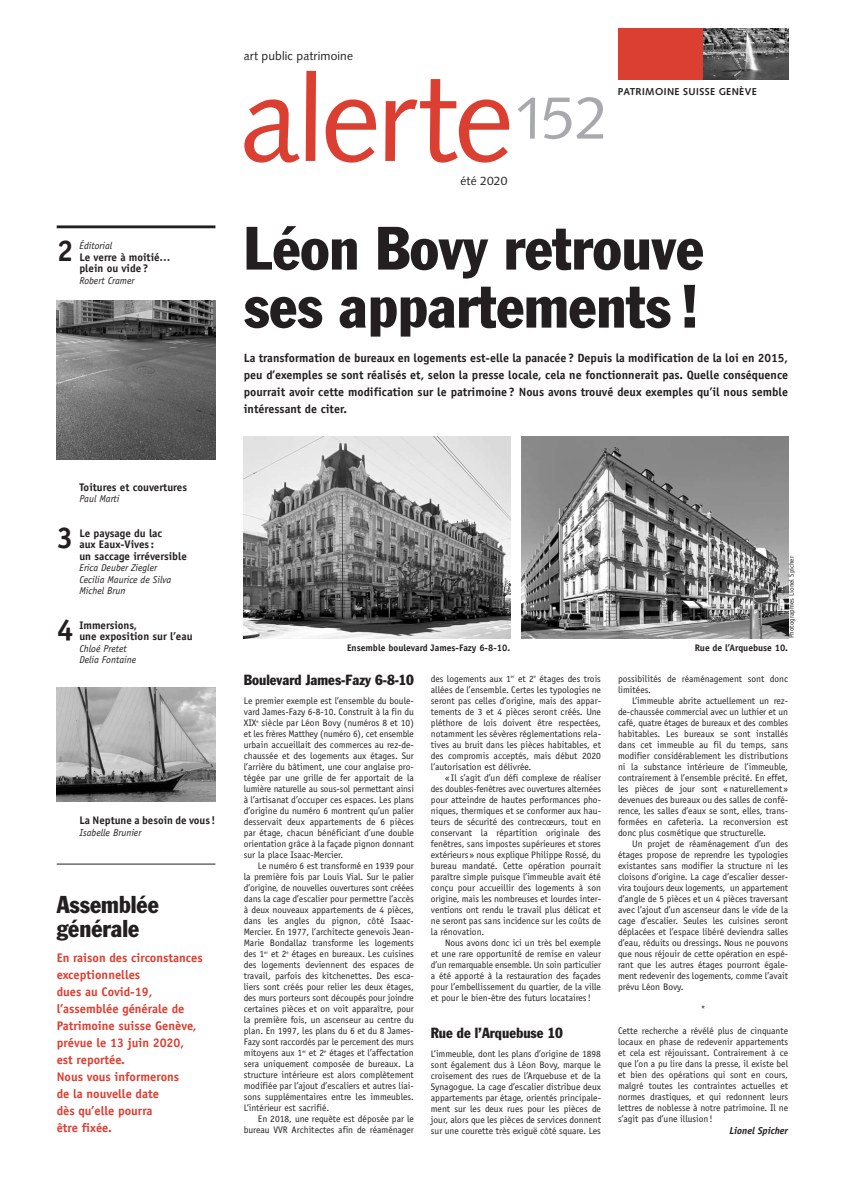
<style>
.page{position:relative;width:842px;height:1191px;background:#fff}
.page>*{position:absolute;margin:0;border:0;box-sizing:border-box;transform-origin:0 0}
.t1{font:120px "Syntax";letter-spacing:-.03em;color:#db3f32}
.t2{font:condensed 60px/58px "Franklin Gothic";color:#231f20}
.t3{font:60px "Syntax";color:#a8a9ad}
.t4{font:700 30px "Officina Sans";color:#231f20}
.t5{font:condensed 24px/24px "Franklin Gothic";color:#231f20}
.t6{font:condensed 14.5px "Franklin Gothic";color:#231f20}
.t7{font:700 12.5px/17px "Officina Sans";color:#db3f32}
.t8{font:700 12px/17px "Officina Sans";color:#231f20;text-align:justify}
.t9{font:12px "Syntax";letter-spacing:.01em;color:#231f20}
.t10{font:700 11px/11.5px "Officina Sans";color:#231f20}
.t11{font:italic 10px/11.5px "Officina Sans";color:#231f20}
.t12{font:700 10px "Syntax";letter-spacing:.04em;color:#231f20}
.t13{font:italic 700 10px "Officina Sans";color:#231f20}
.t14{font:9.5px/11px "Officina Sans";color:#231f20;text-align:justify}
.t15{font:700 9.5px "Officina Sans";color:#231f20}
.t16{font:7px "Officina Sans";color:#231f20}
</style>
<div class="page">
<hr style="left:57px;top:864px;width:158px;height:1px;background:#231f20">
<img style="left:57px;top:688px;width:158px;height:113px">
<img style="left:57px;top:300px;width:158px;height:159px">
<hr style="left:57px;top:225px;width:158px;height:3px;background:#231f20">
<div style="left:618px;top:28px;width:85px;height:51px;background:#db3f32"></div>
<img style="left:703px;top:28px;width:85px;height:51px">
<img style="left:244px;top:437px;width:266px;height:201px">
<img style="left:522px;top:437px;width:266px;height:201px">
<h3 class="t4" style="left:57px;top:239px;width:18px">2</h3>
<p class="t11" style="left:79px;top:241px;width:34px">Éditorial</p>
<p class="t10" style="left:79px;top:252px;width:93px">Le verre à moitié… plein ou vide?</p>
<p class="t11" style="left:79px;top:275px;width:57px">Robert Cramer</p>
<p class="t10" style="left:79px;top:482px;width:109px">Toitures et couvertures</p>
<p class="t11" style="left:79px;top:494px;width:42px">Paul Marti</p>
<p class="t10" style="left:79px;top:528px;width:84px">Le paysage du lac</p>
<h3 class="t4" style="left:57px;top:526px;width:18px">3</h3>
<p class="t10" style="left:79px;top:539px;width:109px">aux Eaux-Vives:<br>un saccage irréversible</p>
<p class="t11" style="left:79px;top:563px;width:93px">Erica Deuber Ziegler<br>Cecilia Maurice de Silva<br>Michel Brun</p>
<p class="t10" style="left:79px;top:620px;width:59px">Immersions,</p>
<h3 class="t4" style="left:57px;top:618px;width:18px">4</h3>
<p class="t10" style="left:79px;top:631px;width:115px">une exposition sur l’eau</p>
<p class="t11" style="left:79px;top:643px;width:58px">Chloé Pretet<br>Delia Fontaine</p>
<p class="t10" style="left:79px;top:815px;width:138px">La Neptune a besoin de vous!</p>
<p class="t11" style="left:79px;top:827px;width:63px">Isabelle Brunier</p>
<h3 class="t5" style="left:57px;top:894px;width:104px">Assemblée générale</h3>
<h3 class="t7" style="left:57px;top:950px;width:148px">En raison des circonstances exceptionnelles<br>dues au Covid-19, l’assemblée générale de<br>Patrimoine suisse Genève, prévue le 13 juin 2020, est reportée.<br>Nous vous informerons<br>de la nouvelle date<br>dès qu’elle pourra<br>être fixée.</h3>
<p class="t9" style="left:244px;top:51px;width:111px">art public patrimoine</p>
<h1 class="t1" style="left:240px;top:71px;width:276px">alerte</h1>
<p class="t9" style="left:460px;top:176px;width:48px">été 2020</p>
<h2 class="t3" style="left:513px;top:94px;width:97px">152</h2>
<p class="t12" style="left:618px;top:88px;width:140px">PATRIMOINE SUISSE GENÈVE</p>
<h2 class="t2" style="left:244px;top:224px;width:462px">Léon Bovy retrouve ses appartements!</h2>
<p class="t8" style="left:244px;top:350px;width:546px">La transformation de bureaux en logements est-elle la panacée? Depuis la modification de la loi en 2015, peu d’exemples se sont réalisés et, selon la presse locale, cela ne fonctionnerait pas. Quelle conséquence pourrait avoir cette modification sur le patrimoine? Nous avons trouvé deux exemples qu’il nous semble intéressant de citer.</p>
<p class="t16" style="left:789px;top:638px;width:83px;rotate:-90deg">Photographies Lionel Spicher</p>
<p class="t15" style="left:347px;top:643px;width:165px">Ensemble boulevard James-Fazy 6-8-10.</p>
<p class="t15" style="left:695px;top:643px;width:95px">Rue de l’Arquebuse 10.</p>
<h3 class="t6" style="left:244px;top:675px;width:172px">Boulevard James-Fazy 6-8-10</h3>
<p class="t14" style="left:244px;top:696px;width:172px">Le premier exemple est l’ensemble du boule&shy;vard James-Fazy 6-8-10. Construit à la fin du XIX<sup>e</sup> siècle par Léon Bovy (numéros 8 et 10) et les frères Matthey (numéro 6), cet ensemble urbain accueillait des commerces au rez-de&shy;chaussée et des logements aux étages. Sur l’arrière du bâtiment, une cour anglaise pro&shy;tégée par une grille de fer apportait de la lumière naturelle au sous-sol permettant ainsi à l’artisanat d’occuper ces espaces. Les plans d’origine du numéro 6 montrent qu’un palier desservait deux appartements de 6 pièces par étage, chacun bénéficiant d’une double orientation grâce à la façade pignon donnant sur la place Isaac-Mercier.</p>
<p class="t14" style="left:244px;top:861px;width:172px;text-indent:14px">Le numéro 6 est transformé en 1939 pour la première fois par Louis Vial. Sur le palier d’origine, de nouvelles ouvertures sont créées dans la cage d’escalier pour permettre l’accès à deux nouveaux appartements de 4 pièces, dans les angles du pignon, côté Isaac-Mercier. En 1977, l’architecte genevois Jean-Marie Bondallaz transforme les logements des 1<sup>er</sup> et 2<sup>e</sup> étages en bureaux. Les cuisines des logements deviennent des espaces de travail, parfois des kitchenettes. Des esca&shy;liers sont créés pour relier les deux étages, des murs porteurs sont découpés pour joindre certaines pièces et on voit apparaître, pour la première fois, un ascenseur au centre du plan. En 1997, les plans du 6 et du 8 James-Fazy sont raccordés par le percement des murs mitoyens aux 1<sup>er</sup> et 2<sup>e</sup> étages et l’affectation sera uniquement composée de bureaux. La structure intérieure est alors complètement modifiée par l’ajout d’escaliers et autres liai&shy;sons supplémentaires entre les immeubles.<br>L’intérieur est sacrifié.</p>
<p class="t14" style="left:244px;top:1114px;width:172px;text-align:right">En 2018, une requête est déposée par le bureau VVR Architectes afin de réaménager</p>
<p class="t14" style="left:431px;top:674px;width:172px">des logements aux 1<sup>er</sup> et 2<sup>e</sup> étages des trois allées de l’ensemble. Certes les typologies ne seront pas celles d’origine, mais des appar - tements de 3 et 4 pièces seront créés. Une pléthore de lois doivent être respectées, notamment les sévères réglementations rela&shy;tives au bruit dans les pièces habitables, et des compromis acceptés, mais début 2020 l’autorisation est délivrée.</p>
<p class="t14" style="left:431px;top:773px;width:172px;text-indent:14px">«Il s’agit d’un défi complexe de réaliser des doubles-fenêtres avec ouvertures alternées pour atteindre de hautes performances pho&shy;niques, thermiques et se conformer aux hau&shy;teurs de sécurité des contrecœurs, tout en conservant la répartition originale des fenêtres, sans impostes supérieures et stores extérieurs» nous explique Philippe Rossé, du bureau mandaté. Cette opération pourrait paraître simple puisque l’immeuble avait été conçu pour accueillir des logements à son origine, mais les nombreuses et lourdes inter&shy;ventions ont rendu le travail plus délicat et ne seront pas sans incidence sur les coûts de la rénovation.</p>
<p class="t14" style="left:431px;top:938px;width:172px;text-indent:14px">Nous avons donc ici un très bel exemple et une rare opportunité de remise en valeur d’un remarquable ensemble. Un soin particulier a été apporté à la restauration des façades pour l’embellissement du quartier, de la ville et pour le bien-être des futurs locataires!</p>
<h3 class="t6" style="left:431px;top:1027px;width:134px">Rue de l’Arquebuse 10</h3>
<p class="t14" style="left:431px;top:1049px;width:172px">L’immeuble, dont les plans d’origine de 1898 sont également dus à Léon Bovy, marque le croisement des rues de l’Arquebuse et de la Synagogue. La cage d’escalier distribue deux appartements par étage, orientés principale&shy;ment sur les deux rues pour les pièces de jour, alors que les pièces de services donnent sur une courette très exiguë côté square. Les</p>
<p class="t14" style="left:618px;top:674px;width:172px">possibilités de réaménagement sont donc limitées.</p>
<p class="t14" style="left:618px;top:696px;width:172px;text-indent:14px">L’immeuble abrite actuellement un rez&shy;de-chaussée commercial avec un luthier et un café, quatre étages de bureaux et des combles habitables. Les bureaux se sont installés dans cet immeuble au fil du temps, sans modifier considérablement les distributions ni la substance intérieure de l’immeuble, contrairement à l’ensemble précité. En effet, les pièces de jour sont «naturellement» devenues des bureaux ou des salles de confé&shy;rence, les salles d’eaux se sont, elles, trans&shy;formées en cafeteria. La reconversion est donc plus cosmétique que structurelle.</p>
<p class="t14" style="left:618px;top:839px;width:172px;text-indent:14px">Un projet de réaménagement d’un des étages propose de reprendre les typologies existantes sans modifier la structure ni les cloisons d’origine. La cage d’escalier desser&shy;vira toujours deux logements, un appartement d’angle de 5 pièces et un 4 pièces traversant avec l’ajout d’un ascenseur dans le vide de la cage d’escalier. Seules les cuisines seront déplacées et l’espace libéré deviendra salles d’eau, réduits ou dressings. Nous ne pouvons que nous réjouir de cette opération en espé&shy;rant que les autres étages pourront égale&shy;ment redevenir des logements, comme l’avait prévu Léon Bovy.</p>
<p class="t14" style="left:701px;top:1004px;width:6px">*</p>
<p class="t14" style="left:618px;top:1026px;width:172px">Cette recherche a révélé plus de cinquante locaux en phase de redevenir appartements et cela est réjouissant. Contrairement à ce que l’on a pu lire dans la presse, il existe bel et bien des opérations qui sont en cours, malgré toutes les contraintes actuelles et normes drastiques, et qui redonnent leurs lettres de noblesse à notre patrimoine. Il ne s’agit pas d’une illusion!</p>
<p class="t13" style="left:730px;top:1126px;width:60px">Lionel Spicher</p>
</div>
